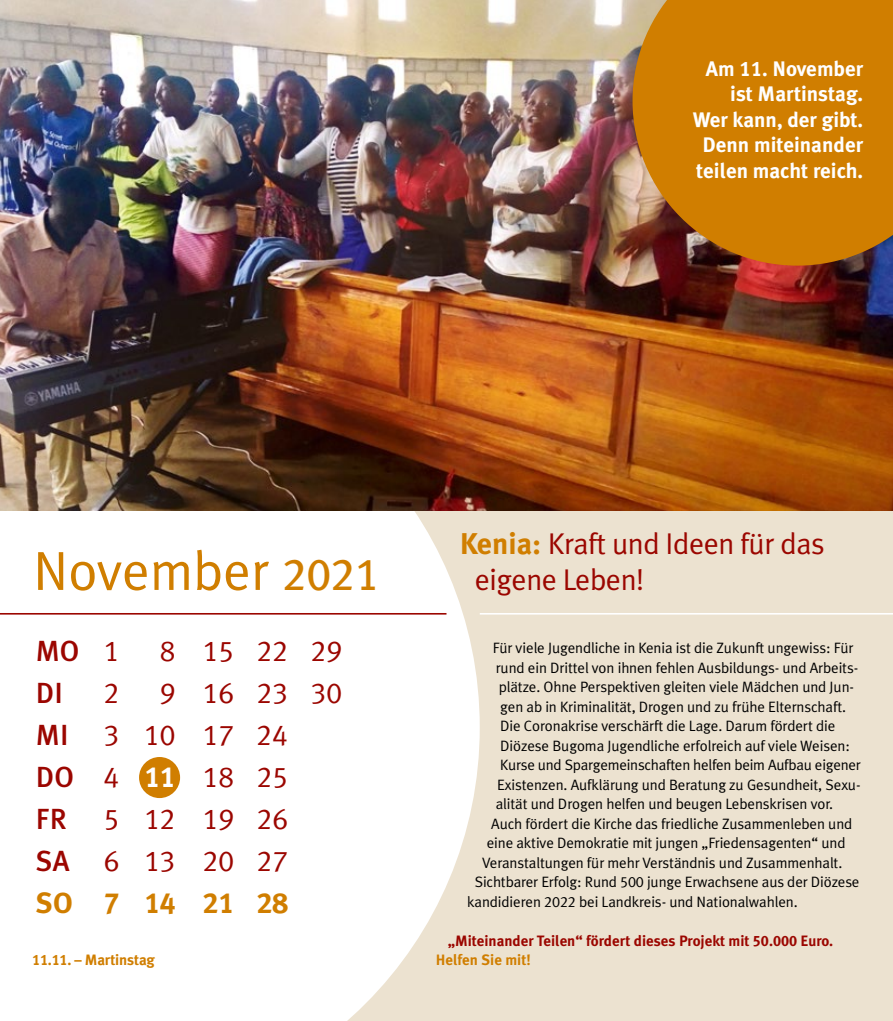
<style>
.page{position:relative;width:893px;height:1021px;background:#fff}
.page>*{position:absolute;margin:0;border:0;box-sizing:border-box;transform-origin:0 0}
.t1{font:55.05px "Meta Plus Normal";color:#d07e00}
.t2{font:30px/36px "Meta Plus Normal";letter-spacing:-.015em;color:#9b0600}
.t3{font:29.1px/42px "Meta Plus Normal Caps";color:#9b0600}
.t4{font:29.1px "Meta Plus Bold Caps";color:#d07e00}
.t5{font:500 29.1px "Meta Plus";color:#9b0600}
.t6{font:700 21px/25.5px "Meta Plus";color:#fff;text-align:right}
.t7{font:15px "Meta Plus Normal";letter-spacing:-.005em;color:#000}
.t8{font:700 15px/19.5px "Meta Plus";color:#9b0600}
.t9{font:700 15px "Meta Plus";letter-spacing:-.01em;color:#d07e00}
.s1{font-family:"Meta Plus Bold Caps";font-weight:400}
.s2{font-family:"Meta Plus Book Caps";font-size:45.3px}
.s3{font-family:"Meta Plus Normal Caps";font-weight:400}
.s4{font-family:"Meta Plus";font-weight:500}
.s5{font-family:"Meta Plus Bold Caps";color:#fff}
.s6{font-family:"Meta Plus";font-weight:700;color:#d07e00}
.s7{font-family:"Meta Plus Normal Caps"}
.s8{color:#d07e00}
</style>
<div class="page">
<div style="left:0;top:510px;width:893px;height:510px;background:#ece2d0"></div>
<div style="left:0;top:510px;width:480px;height:510px;background:#fff"></div>
<div style="left:139px;top:757px;width:41px;height:41px;background:#d07e00;border-radius:50%"></div>
<hr style="left:0;top:613px;width:446px;height:1px;background:#9b0600">
<hr style="left:480px;top:613px;width:413px;height:1px;background:#fff">
<img style="left:0;top:0;width:893px;height:510px">
<svg style="left:632px;top:0;width:261px;height:265px;background:#c77909"></svg>
<h3 class="t6" style="left:693px;top:56px;width:172px">Am <span class="s1">11</span>. November ist Martinstag.<br>Wer kann, der gibt.<br>Denn miteinander teilen macht reich.</h3>
<h1 class="t1" style="left:33px;top:539px;width:348px">November <span class="s2">2021</span></h1>
<h3 class="t5" style="left:36px;top:633px;width:85px">MO <span class="s3">1</span></h3>
<h3 class="t3" style="left:160px;top:629px;width:184px">8 15 22 29</h3>
<h3 class="t5" style="left:36px;top:675px;width:28px">DI</h3>
<h3 class="t3" style="left:104px;top:671px;width:17px">2</h3>
<h3 class="t3" style="left:36px;top:671px;width:308px;text-indent:124px">9 16 23 30<br><span class="s4">MI</span> 3 10 17 24<br><span class="s4">DO</span> 4 <span class="s5">11</span> 18 25</h3>
<h3 class="t5" style="left:36px;top:801px;width:32px">FR</h3>
<h3 class="t3" style="left:36px;top:797px;width:254px;text-align:right">5 12 19 26<br><span class="s4">SA</span> 6 13 20 27</h3>
<h3 class="t4" style="left:36px;top:885px;width:254px">SO 7 14 21 28</h3>
<p class="t9" style="left:32px;top:951px;width:124px"><span class="s1">11.11.</span> – Martinstag</p>
<h2 class="t2" style="left:475px;top:525px;width:351px;text-indent:-15px"><span class="s6">Kenia:</span> Kraft und Ideen für das eigene Leben!</h2>
<p class="t7" style="left:493px;top:639px;width:362px">Für viele Jugendliche in Kenia ist die Zukunft ungewiss: Für</p>
<p class="t7" style="left:496px;top:658px;width:364px">rund ein Drittel von ihnen fehlen Ausbildungs- und Arbeits-</p>
<p class="t7" style="left:499px;top:678px;width:357px">plätze. Ohne Perspektiven gleiten viele Mädchen und Jun-</p>
<p class="t7" style="left:500px;top:697px;width:347px">gen ab in Kriminalität, Drogen und zu frühe Elternschaft.</p>
<p class="t7" style="left:500px;top:717px;width:337px">Die Coronakrise verschärft die Lage. Darum fördert die</p>
<p class="t7" style="left:500px;top:736px;width:351px">Diözese Bugoma Jugendliche erfolreich auf viele Weisen:</p>
<p class="t7" style="left:500px;top:756px;width:362px">Kurse und Spargemeinschaften helfen beim Aufbau eigener</p>
<p class="t7" style="left:497px;top:775px;width:365px">Existenzen. Aufklärung und Beratung zu Gesundheit, Sexu-</p>
<p class="t7" style="left:496px;top:795px;width:339px">alität und Drogen helfen und beugen Lebenskrisen vor.</p>
<p class="t7" style="left:491px;top:814px;width:363px">Auch fördert die Kirche das friedliche Zusammenleben und</p>
<p class="t7" style="left:487px;top:834px;width:360px">eine aktive Demokratie mit jungen „Friedensagenten“ und</p>
<p class="t7" style="left:482px;top:853px;width:362px">Veranstaltungen für mehr Verständnis und Zusammenhalt.</p>
<p class="t7" style="left:475px;top:873px;width:386px">Sichtbarer Erfolg: Rund <span class="s7">500</span> junge Erwachsene aus der Diözese</p>
<p class="t7" style="left:467px;top:892px;width:332px">kandidieren <span class="s7">2022</span> bei Landkreis- und Nationalwahlen.</p>
<p class="t8" style="left:436px;top:930px;width:399px;text-indent:12px">„Miteinander Teilen“ fördert dieses Projekt mit <span class="s1">50.000</span> Euro.<br><span class="s8">Helfen Sie mit!</span></p>
</div>
